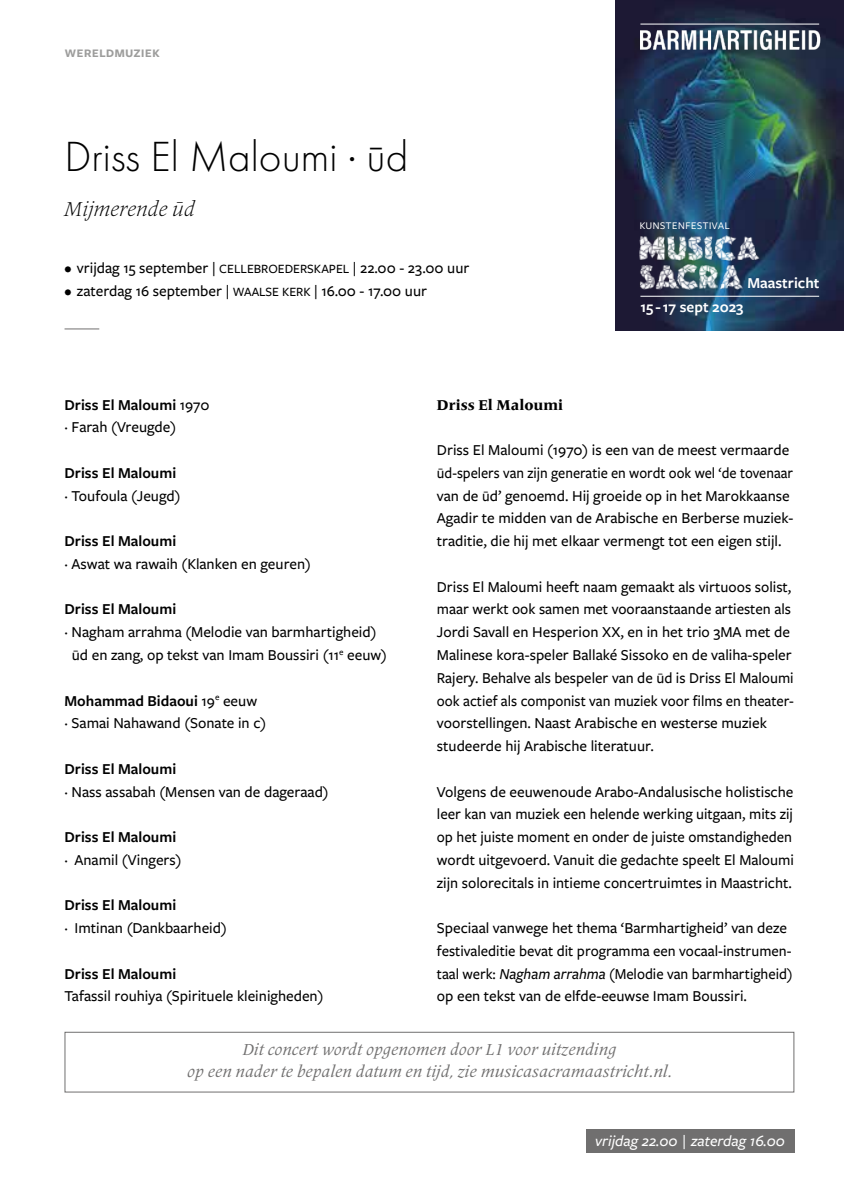
<style>
.page{position:relative;width:844px;height:1191px;background:#fff}
.page>*{position:absolute;margin:0;border:0;box-sizing:border-box;transform-origin:0 0}
.t1{font:300 43.75px "Futura PT";color:#000}
.t2{font:italic 300 21px "Frutiger Serif LT Pro";color:#000}
.t3{font:italic 16.62px/21.9px "Frutiger Serif LT Pro";color:#706f6f;text-align:center}
.t4{font:500 15.75px/22.8px "Freight Sans Pro";color:#000}
.t5{font:600 15.75px "Freight Sans Pro";color:#000}
.t6{font:italic 500 15.75px "Freight Sans Pro";color:#fff}
.t7{font:600 15.75px "Freight Sans Pro";color:#fff}
.t8{font:600 15.75px "Freight Sans Pro";color:#9d9d9c}
.t9{font:800 14.88px "Frutiger Serif LT Pro";color:#000}
.t10{font:14px "Freight Sans Pro";color:#fff}
.s1{font-size:13.12px}
.s2{font-weight:600}
.s3{font-style:italic}
</style>
<div class="page">
<div style="left:585px;top:1129px;width:209px;height:24px;background:#706f6f"></div>
<hr style="left:64px;top:328px;width:35px;height:1px;background:#706f6f">
<img style="left:615px;top:0;width:228px;height:330px">
<hr style="left:640px;top:24px;width:179px;height:1px;background:#fff">
<img style="left:640px;top:30px;width:179px;height:20px">
<hr style="left:640px;top:296px;width:179px;height:1px;background:#fff">
<img style="left:639px;top:235px;width:120px;height:28px">
<img style="left:631px;top:262px;width:120px;height:28px">
<div style="left:64px;top:1031px;width:730px;height:61px;border:1px solid #706f6f"></div>
<p class="t8" style="left:64px;top:41px;width:97px">wereldmuziek</p>
<h1 class="t1" style="left:64px;top:131px;width:345px">Driss El Maloumi · ūd</h1>
<h2 class="t2" style="left:64px;top:196px;width:131px">Mijmerende ūd</h2>
<p class="t4" style="left:64px;top:256px;width:406px">• vrijdag 15 september | <span class="s1">CELLEBROEDERSKAPEL</span> | 22.00 - 23.00 uur</p>
<p class="t4" style="left:64px;top:279px;width:364px">• zaterdag 16 september | <span class="s1">WAALSE KERK</span> | 16.00 - 17.00 uur</p>
<p class="t10" style="left:639px;top:215px;width:92px">kunstenfestival</p>
<p class="t7" style="left:747px;top:272px;width:73px">Maastricht</p>
<p class="t7" style="left:640px;top:296px;width:105px">15 - 17 sept 2023</p>
<p class="t4" style="left:64px;top:392px;width:146px"><span class="s2">Driss El Maloumi</span> 1970 · Farah (Vreugde)</p>
<p class="t5" style="left:64px;top:462px;width:113px">Driss El Maloumi</p>
<p class="t4" style="left:64px;top:483px;width:118px">· Toufoula (Jeugd)</p>
<p class="t5" style="left:64px;top:530px;width:113px">Driss El Maloumi</p>
<p class="t4" style="left:64px;top:552px;width:248px">· Aswat wa rawaih (Klanken en geuren)</p>
<p class="t5" style="left:64px;top:598px;width:113px">Driss El Maloumi</p>
<p class="t4" style="left:72px;top:620px;width:317px;text-indent:-7px">· Nagham arrahma (Melodie van barmhartigheid) ūd en zang, op tekst van Imam Boussiri (11<sup>e</sup> eeuw)</p>
<p class="t4" style="left:64px;top:688px;width:203px"><span class="s2">Mohammad Bidaoui</span> 19<sup>e</sup> eeuw<br>· Samai Nahawand (Sonate in c)</p>
<p class="t5" style="left:64px;top:758px;width:113px">Driss El Maloumi</p>
<p class="t4" style="left:64px;top:779px;width:265px">· Nass assabah (Mensen van de dageraad)</p>
<p class="t5" style="left:64px;top:826px;width:113px">Driss El Maloumi</p>
<p class="t4" style="left:64px;top:847px;width:119px">· Anamil (Vingers)</p>
<p class="t5" style="left:64px;top:894px;width:113px">Driss El Maloumi</p>
<p class="t4" style="left:64px;top:916px;width:164px">· Imtinan (Dankbaarheid)</p>
<p class="t5" style="left:64px;top:962px;width:113px">Driss El Maloumi</p>
<p class="t4" style="left:64px;top:984px;width:260px">Tafassil rouhiya (Spirituele kleinigheden)</p>
<p class="t9" style="left:437px;top:396px;width:128px">Driss El Maloumi</p>
<p class="t4" style="left:437px;top:438px;width:358px">Driss El Maloumi (1970) is een van de meest vermaarde ūd-spelers van zijn generatie en wordt ook wel ‘de tovenaar van de ūd’ genoemd. Hij groeide op in het Marokkaanse Agadir te midden van de Arabische en Berberse muziek&shy;traditie, die hij met elkaar vermengt tot een eigen stijl.</p>
<p class="t4" style="left:437px;top:574px;width:358px">Driss El Maloumi heeft naam gemaakt als virtuoos solist, maar werkt ook samen met vooraanstaande artiesten als Jordi Savall en Hesperion XX, en in het trio 3MA met de Malinese kora-speler Ballaké Sissoko en de valiha-speler Rajery. Behalve als bespeler van de ūd is Driss El Maloumi ook actief als componist van muziek voor films en theater&shy;voorstellingen. Naast Arabische en westerse muziek studeerde hij Arabische literatuur.</p>
<p class="t4" style="left:437px;top:779px;width:358px">Volgens de eeuwenoude Arabo-Andalusische holistische leer kan van muziek een helende werking uitgaan, mits zij op het juiste moment en onder de juiste omstandigheden wordt uitgevoerd. Vanuit die gedachte speelt El Maloumi zijn solorecitals in intieme concertruimtes in Maastricht.</p>
<p class="t4" style="left:437px;top:916px;width:357px">Speciaal vanwege het thema ‘Barmhartigheid’ van deze festivaleditie bevat dit programma een vocaal-instrumen&shy;taal werk: <span class="s3">Nagham arrahma</span> (Melodie van barmhartigheid) op een tekst van de elfde-eeuwse Imam Boussiri.</p>
<p class="t3" style="left:187px;top:1038px;width:486px">Dit concert wordt opgenomen door L1 voor uitzending<br>op een nader te bepalen datum en tijd, zie musicasacramaastricht.nl.</p>
<p class="t6" style="left:595px;top:1130px;width:191px">vrijdag 22.00 | zaterdag 16.00</p>
</div>
